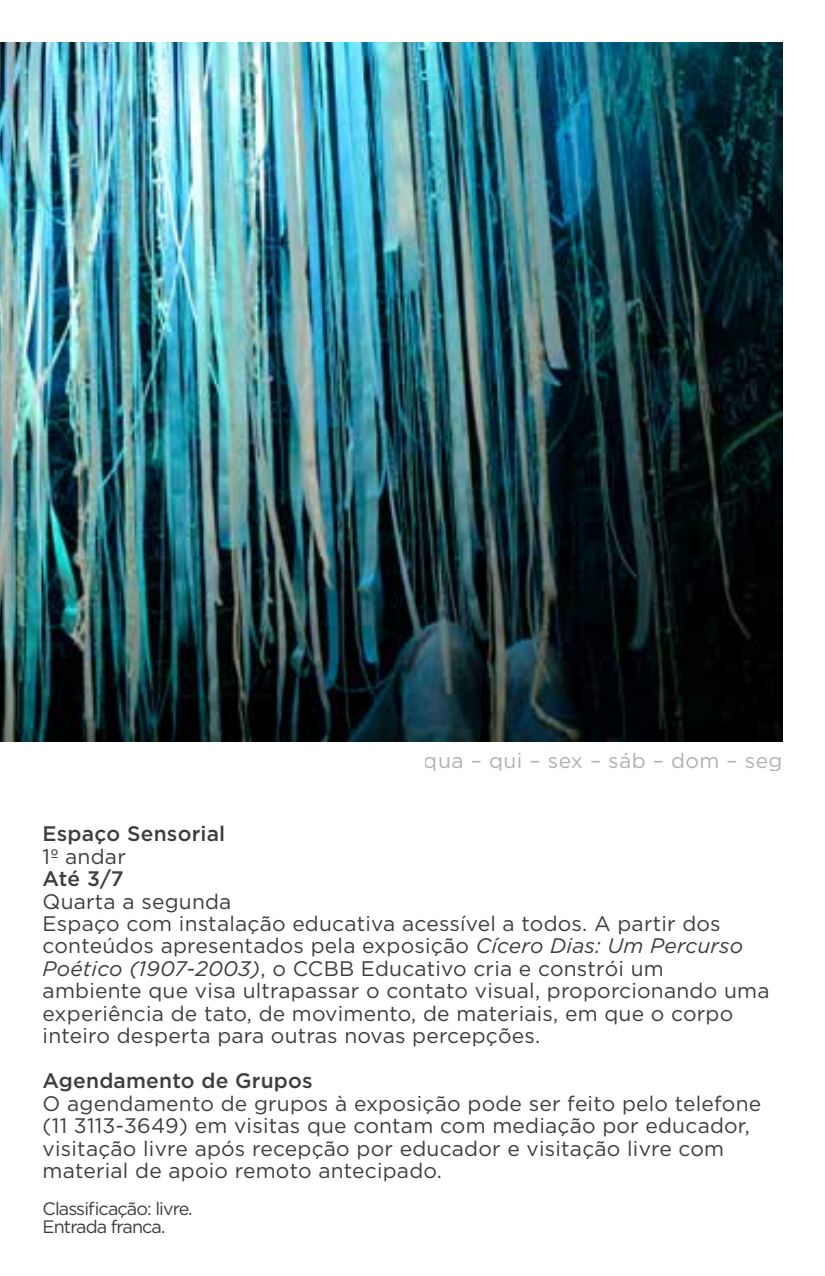
<style>
.page{position:relative;width:825px;height:1276px;background:#fff}
.page>*{position:absolute;margin:0;border:0;box-sizing:border-box;transform-origin:0 0}
.t1{font:21px/22.5px "Gotham";letter-spacing:.01em;color:#3e3d40}
.t2{font:500 21px "Gotham";letter-spacing:.01em;color:#3e3d40}
.t3{font:21px "Gotham";letter-spacing:.02em;color:#9c9e9f}
.t4{font:18px/18px "Gotham";letter-spacing:-.05em;color:#3e3d40}
.s1{font-style:italic}
</style>
<div class="page">
<img style="left:0;top:43px;width:782px;height:698px">
<hr style="left:824px;top:0;width:1px;height:1276px;background:#c6c7c8">
<p class="t3" style="left:424px;top:748px;width:360px">qua – qui – sex – sáb – dom – seg</p>
<p class="t2" style="left:43px;top:821px;width:184px">Espaço Sensorial</p>
<p class="t1" style="left:43px;top:844px;width:85px">1º andar</p>
<p class="t2" style="left:43px;top:866px;width:83px">Até 3/7</p>
<p class="t1" style="left:43px;top:889px;width:728px">Quarta a segunda<br>Espaço com instalação educativa acessível a todos. A partir dos conteúdos apresentados pela exposição <span class="s1">Cícero Dias: Um Percurso Poético (1907-2003)</span>, o CCBB Educativo cria e constrói um<br>ambiente que visa ultrapassar o contato visual, proporcionando uma experiência de tato, de movimento, de materiais, em que o corpo inteiro desperta para outras novas percepções.</p>
<p class="t2" style="left:43px;top:1069px;width:272px">Agendamento de Grupos</p>
<p class="t1" style="left:43px;top:1092px;width:720px">O agendamento de grupos à exposição pode ser feito pelo telefone (11 3113-3649) em visitas que contam com mediação por educador, visitação livre após recepção por educador e visitação livre com material de apoio remoto antecipado.</p>
<p class="t4" style="left:43px;top:1199px;width:152px">Classificação: livre.<br>Entrada franca.</p>
</div>
